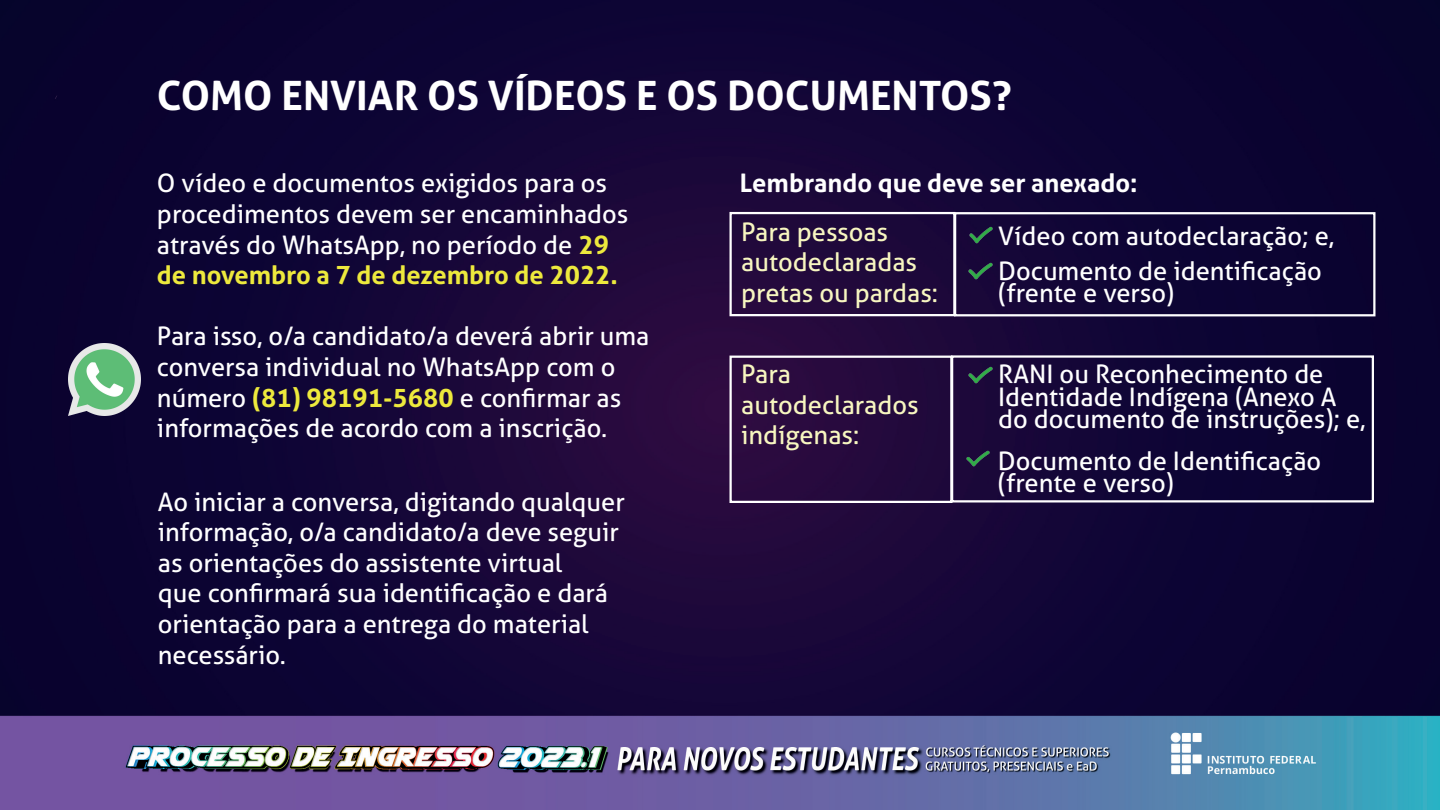
<style>
.page{position:relative;width:1440px;height:810px;background:#fff}
.page>*{position:absolute;margin:0;border:0;box-sizing:border-box;transform-origin:0 0}
.t1{font:700 40.5px "Aller";color:#fff}
.t2{font:25.5px/30.6px "Aller";color:#fff}
.t3{font:25.5px/30.6px "Aller";color:#f7f6c0}
.t4{font:700 25.5px "Aller";color:#fff}
.s1{font-weight:700;color:#ede93d}
</style>
<div class="page">
<img style="left:0;top:0;width:1440px;height:810px">
<img style="left:69px;top:344px;width:71px;height:71px">
<img style="left:970px;top:227px;width:23px;height:17px">
<img style="left:969px;top:262px;width:23px;height:17px">
<div style="left:729px;top:212px;width:227px;height:104px;border:2px solid #fff"></div>
<div style="left:729px;top:356px;width:223px;height:147px;border:2px solid #fff"></div>
<div style="left:954px;top:212px;width:422px;height:104px;border:2px solid #fff"></div>
<div style="left:951px;top:355px;width:423px;height:147px;border:2px solid #fff"></div>
<img style="left:966px;top:450px;width:24px;height:17px">
<img style="left:969px;top:366px;width:23px;height:17px">
<h1 class="t1" style="left:157px;top:71px;width:856px">COMO ENVIAR OS VÍDEOS E OS DOCUMENTOS?</h1>
<p class="t2" style="left:157px;top:168px;width:473px">O vídeo e documentos exigidos para os procedimentos devem ser encaminhados através do WhatsApp, no período de <span class="s1">29 de novembro a 7 de dezembro de 2022.</span></p>
<p class="t2" style="left:157px;top:321px;width:494px">Para isso, o/a candidato/a deverá abrir uma conversa individual no WhatsApp com o número <span class="s1">(81) 98191-5680</span> e confirmar as informações de acordo com a inscrição.</p>
<p class="t2" style="left:158px;top:486px;width:468px">Ao iniciar a conversa, digitando qualquer informação, o/a candidato/a deve seguir as orientações do assistente virtual<br>que confirmará sua identificação e dará orientação para a entrega do material necessário.</p>
<p class="t4" style="left:740px;top:167px;width:399px">Lembrando que deve ser anexado:</p>
<p class="t3" style="left:741px;top:216px;width:198px">Para pessoas autodeclaradas pretas ou pardas:</p>
<p class="t3" style="left:741px;top:359px;width:179px">Para autodeclarados indígenas:</p>
<p class="t2" style="left:998px;top:219px;width:338px;line-height:34.3px">Vídeo com autodeclaração; e,<br>Documento de identificação</p>
<p class="t2" style="left:998px;top:278px;width:178px">(frente e verso)</p>
<p class="t2" style="left:998px;top:363px;width:369px;line-height:22.5px">RANI ou Reconhecimento de<br>Identidade Indígena (Anexo A do documento de instruções); e,</p>
<p class="t2" style="left:998px;top:449px;width:325px;line-height:22.5px">Documento de Identificação (frente e verso)</p>
</div>
